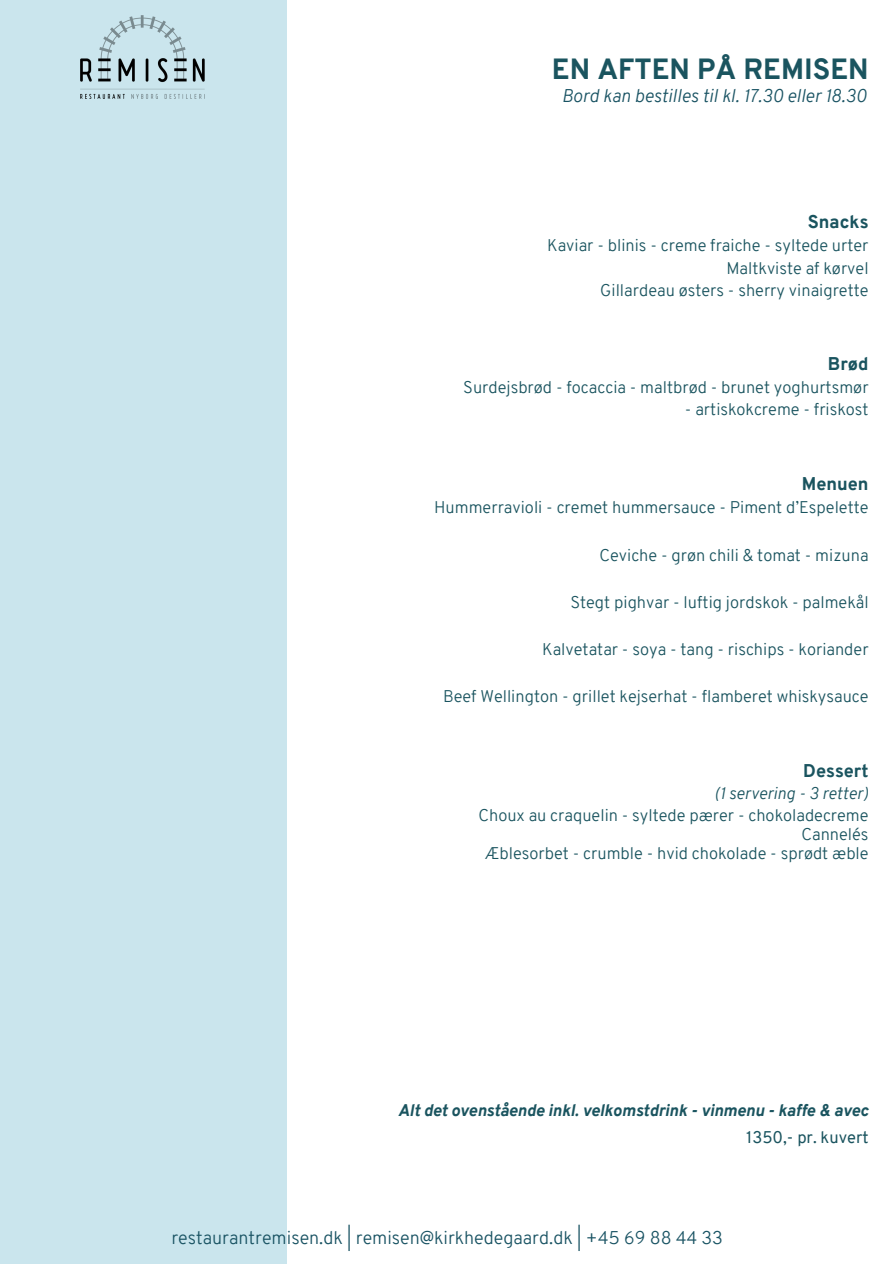
<style>
.page{position:relative;width:894px;height:1264px;background:#fff}
.page>*{position:absolute;margin:0;border:0;box-sizing:border-box;transform-origin:0 0}
.t1{font:800 28.5px "Overpass";color:#1a545f}
.t2{font:300 18px "Overpass";color:#195363}
.t3{font:italic 300 18px "Overpass";color:#195363}
.t4{font:800 18px "Overpass";color:#1a545f}
.t5{font:300 16.5px "Overpass";color:#1a545f}
.t6{font:italic 800 16.5px "Overpass";color:#1a545f}
.t7{font:italic 300 16.5px "Overpass";color:#1a545f}
.t8{font:16.5px "Overpass";color:#1a545f}
</style>
<div class="page">
<div style="left:0;top:0;width:287px;height:1263px;background:#cae5ed"></div>
<img style="left:80px;top:15px;width:124px;height:83px">
<p class="t1" style="left:551px;top:58px;width:318px">EN AFTEN PÅ REMISEN</p>
<p class="t3" style="left:561px;top:89px;width:306px">Bord kan bestilles til kl. 17.30 eller 18.30</p>
<p class="t4" style="left:807px;top:215px;width:62px">Snacks</p>
<p class="t5" style="left:547px;top:238px;width:323px">Kaviar - blinis - creme fraiche - syltede urter</p>
<p class="t5" style="left:726px;top:261px;width:144px">Maltkviste af kørvel</p>
<p class="t5" style="left:600px;top:283px;width:270px">Gillardeau østers - sherry vinaigrette</p>
<p class="t4" style="left:827px;top:357px;width:42px">Brød</p>
<p class="t5" style="left:463px;top:380px;width:407px">Surdejsbrød - focaccia - maltbrød - brunet yoghurtsmør</p>
<p class="t5" style="left:684px;top:403px;width:185px">- artiskokcreme - friskost</p>
<p class="t4" style="left:801px;top:476px;width:68px">Menuen</p>
<p class="t5" style="left:434px;top:501px;width:436px">Hummerravioli - cremet hummersauce - Piment d’Espelette</p>
<p class="t5" style="left:599px;top:548px;width:270px">Ceviche - grøn chili &amp; tomat - mizuna</p>
<p class="t5" style="left:570px;top:595px;width:300px">Stegt pighvar - luftig jordskok - palmekål</p>
<p class="t5" style="left:542px;top:642px;width:328px">Kalvetatar - soya - tang - rischips - koriander</p>
<p class="t5" style="left:443px;top:690px;width:427px">Beef Wellington - grillet kejserhat - flamberet whiskysauce</p>
<p class="t4" style="left:803px;top:763px;width:67px">Dessert</p>
<p class="t7" style="left:713px;top:786px;width:156px">(1 servering - 3 retter)</p>
<h2 class="t5" style="left:478px;top:808px;width:391px">Choux au craquelin - syltede pærer - chokoladecreme</h2>
<p class="t5" style="left:801px;top:827px;width:69px">Cannelés</p>
<p class="t5" style="left:485px;top:846px;width:384px">Æblesorbet - crumble - hvid chokolade - sprødt æble</p>
<p class="t6" style="left:398px;top:1103px;width:471px">Alt det ovenstående inkl. velkomstdrink - vinmenu - kaffe &amp; avec</p>
<h1 class="t8" style="left:746px;top:1130px;width:124px">1350,- pr. kuvert</h1>
<p class="t2" style="left:171px;top:1229px;width:553px">restaurantremisen.dk | remisen@kirkhedegaard.dk | +45 69 88 44 33</p>
</div>
